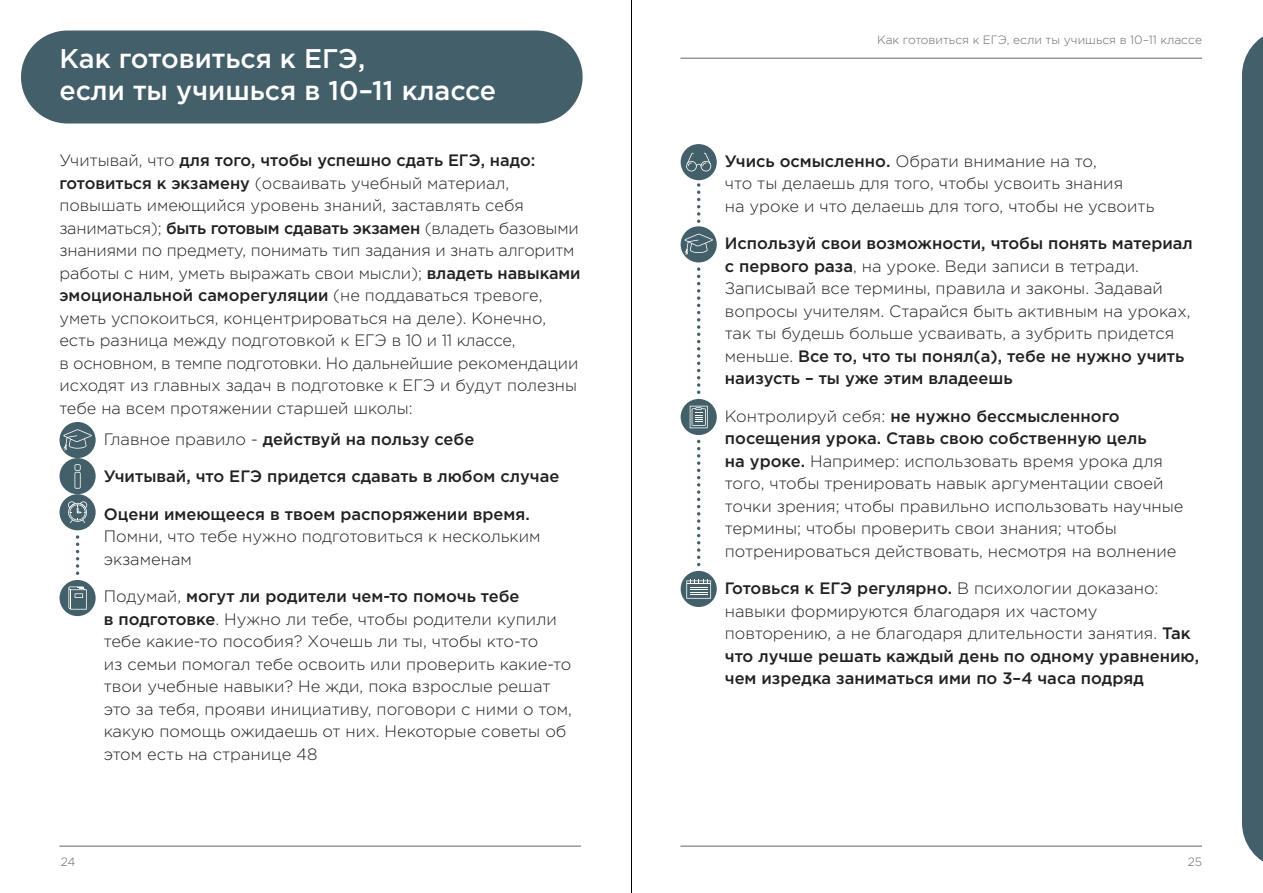
<style>
.page{position:relative;width:1263px;height:893px;background:#fff}
.page>*{position:absolute;margin:0;border:0;box-sizing:border-box;transform-origin:0 0}
.t1{font:500 27px/32.4px "Gotham Pro";color:#fff}
.t2{font:300 16.5px/22.5px "Gotham Pro";color:#221f20}
.t3{font:500 16.5px/22.5px "Gotham Pro";color:#221f20}
.t4{font:300 12px "Gotham Pro";color:#666}
.s1{font-weight:500}
.s2{font-weight:300}
</style>
<div class="page">
<svg style="left:76px;top:535px;width:3px;height:40px"></svg>
<svg style="left:697px;top:183px;width:3px;height:40px"></svg>
<svg style="left:697px;top:267px;width:3px;height:127px"></svg>
<svg style="left:697px;top:440px;width:3px;height:126px"></svg>
<div style="left:21px;top:31px;width:562px;height:93px;background:#435f69;border-radius:46px"></div>
<div style="left:1242px;top:36px;width:21px;height:826px;background:#435f69"></div>
<hr style="left:680px;top:58px;width:522px;height:1px;background:#666">
<hr style="left:680px;top:846px;width:522px;height:1px;background:#666">
<hr style="left:59px;top:846px;width:522px;height:1px;background:#666">
<div style="left:60px;top:422px;width:36px;height:36px;background:#435f69;border-radius:50%"></div>
<svg style="left:63px;top:429px;width:29px;height:22px"></svg>
<div style="left:60px;top:458px;width:36px;height:36px;background:#435f69;border-radius:50%"></div>
<svg style="left:75px;top:464px;width:6px;height:25px"></svg>
<div style="left:60px;top:494px;width:36px;height:36px;background:#435f69;border-radius:50%"></div>
<svg style="left:68px;top:501px;width:19px;height:22px"></svg>
<div style="left:60px;top:580px;width:36px;height:36px;background:#435f69;border-radius:50%"></div>
<svg style="left:68px;top:586px;width:19px;height:24px"></svg>
<svg style="left:75px;top:593px;width:8px;height:5px"></svg>
<div style="left:681px;top:399px;width:36px;height:36px;background:#435f69;border-radius:50%"></div>
<svg style="left:690px;top:406px;width:18px;height:22px"></svg>
<div style="left:681px;top:144px;width:36px;height:36px;background:#435f69;border-radius:50%"></div>
<svg style="left:686px;top:153px;width:25px;height:18px"></svg>
<div style="left:681px;top:226px;width:36px;height:36px;background:#435f69;border-radius:50%"></div>
<svg style="left:684px;top:234px;width:29px;height:21px"></svg>
<div style="left:681px;top:571px;width:36px;height:36px;background:#435f69;border-radius:50%"></div>
<svg style="left:686px;top:579px;width:25px;height:20px"></svg>
<h1 class="t1" style="left:59px;top:42px;width:438px">Как готовиться к ЕГЭ,<br>если ты учишься в 10–11 классе</h1>
<p class="t2" style="left:59px;top:149px;width:523px">Учитывай, что <span class="s1">для того, чтобы успешно сдать ЕГЭ, надо: готовиться к экзамену</span> (осваивать учебный материал, повышать имеющийся уровень знаний, заставлять себя заниматься); <span class="s1">быть готовым сдавать экзамен</span> (владеть базовыми знаниями по предмету, понимать тип задания и знать алгоритм работы с ним, уметь выражать свои мысли); <span class="s1">владеть навыками эмоциональной саморегуляции</span> (не поддаваться тревоге, уметь успокоиться, концентрироваться на деле). Конечно, есть разница между подготовкой к ЕГЭ в 10 и 11 классе,<br>в основном, в темпе подготовки. Но дальнейшие рекомендации исходят из главных задач в подготовке к ЕГЭ и будут полезны тебе на всем протяжении старшей школы:</p>
<p class="t3" style="left:104px;top:427px;width:372px"><span class="s2">Главное правило -</span> действуй на пользу себе</p>
<p class="t3" style="left:104px;top:465px;width:457px">Учитывай, что ЕГЭ придется сдавать в любом случае</p>
<p class="t3" style="left:104px;top:502px;width:427px">Оцени имеющееся в твоем распоряжении время.</p>
<p class="t2" style="left:104px;top:525px;width:438px">Помни, что тебе нужно подготовиться к нескольким экзаменам</p>
<p class="t2" style="left:104px;top:585px;width:470px">Подумай, <span class="s1">могут ли родители чем-то помочь тебе<br>в подготовке</span>. Нужно ли тебе, чтобы родители купили тебе какие-то пособия? Хочешь ли ты, чтобы кто-то<br>из семьи помогал тебе освоить или проверить какие-то твои учебные навыки? Не жди, пока взрослые решат это за тебя, прояви инициативу, поговори с ними о том, какую помощь ожидаешь от них. Некоторые советы об этом есть на странице 48</p>
<p class="t4" style="left:877px;top:33px;width:326px">Как готовиться к ЕГЭ, если ты учишься в 10–11 классе</p>
<p class="t2" style="left:725px;top:150px;width:431px"><span class="s1">Учись осмысленно.</span> Обрати внимание на то,<br>что ты делаешь для того, чтобы усвоить знания<br>на уроке и что делаешь для того, чтобы не усвоить</p>
<p class="t2" style="left:725px;top:232px;width:469px"><span class="s1">Используй свои возможности, чтобы понять материал с первого раза</span>, на уроке. Веди записи в тетради.<br>Записывай все термины, правила и законы. Задавай вопросы учителям. Старайся быть активным на уроках, так ты будешь больше усваивать, а зубрить придется меньше. <span class="s1">Все то, что ты понял(а), тебе не нужно учить наизусть – ты уже этим владеешь</span></p>
<p class="t2" style="left:725px;top:405px;width:460px">Контролируй себя: <span class="s1">не нужно бессмысленного посещения урока. Ставь свою собственную цель<br>на уроке.</span> Например: использовать время урока для того, чтобы тренировать навык аргументации своей точки зрения; чтобы правильно использовать научные термины; чтобы проверить свои знания; чтобы потренироваться действовать, несмотря на волнение</p>
<p class="t3" style="left:725px;top:577px;width:476px">Готовься к ЕГЭ регулярно. <span class="s2">В психологии доказано: навыки формируются благодаря их частому повторению, а не благодаря длительности занятия.</span> Так что лучше решать каждый день по одному уравнению, чем изредка заниматься ими по 3–4 часа подряд</p>
<p class="t4" style="left:61px;top:855px;width:16px">24</p>
<p class="t4" style="left:1188px;top:855px;width:16px">25</p>
</div>
